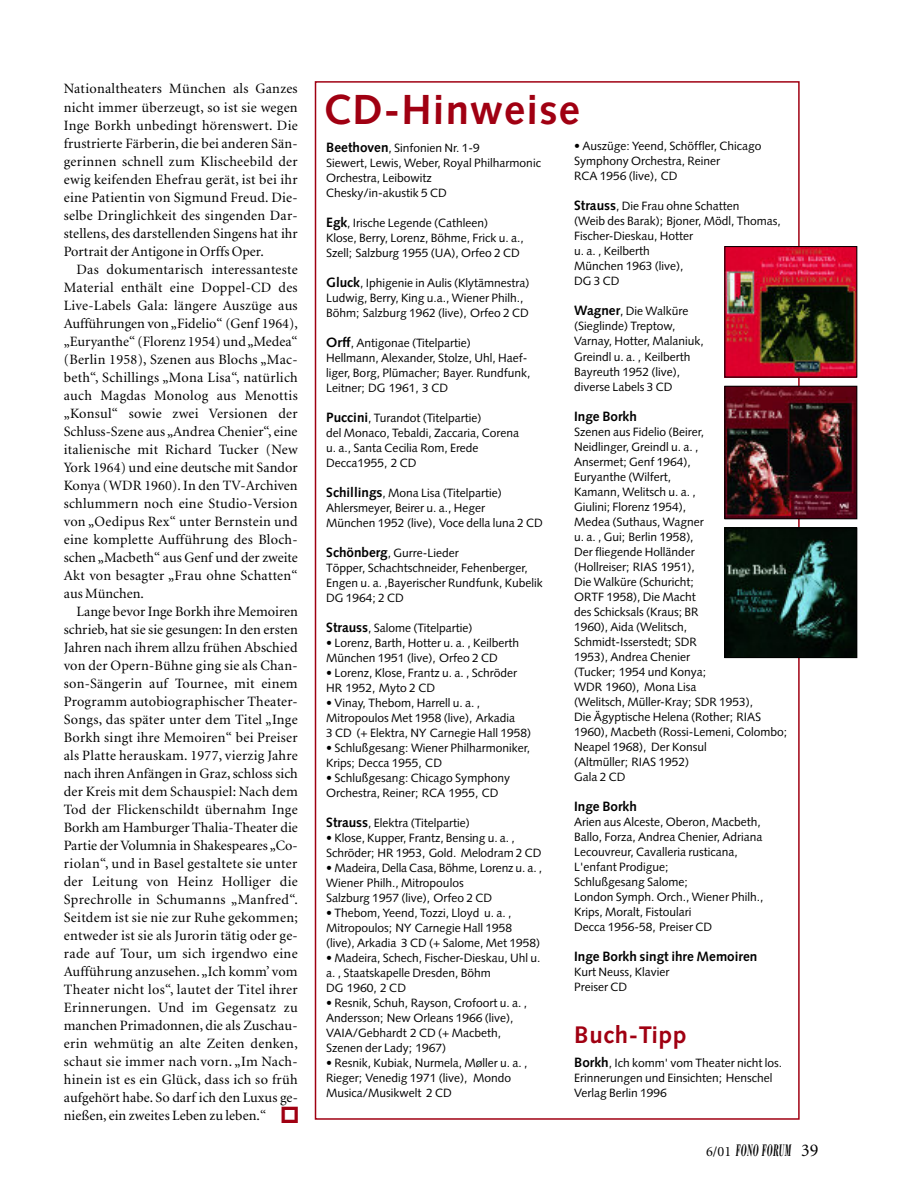
<style>
.page{position:relative;width:906px;height:1191px;background:#fff}
.page>*{position:absolute;margin:0;border:0;box-sizing:border-box;transform-origin:0 0}
.t1{font:700 42px "Syntax";letter-spacing:.03em;color:#a00012}
.t2{font:700 24px "Syntax";letter-spacing:.03em;color:#a00012}
.t3{font:italic 700 17.25px "Bodoni";letter-spacing:.025em;color:#000;scale:.45 1}
.t4{font:14.25px/18px "Minion";letter-spacing:.005em;color:#000;text-align:justify}
.t5{font:700 13.5px "Syntax";color:#000}
.t6{font:12px/15px "Syntax";color:#000}
.s1{font-weight:700;font-size:13.5px}
.s2{font-family:"Minion";font-weight:400;font-style:normal;font-size:14.25px}
.s3{font-family:"Minion";font-weight:400;font-style:normal;font-size:18px}
</style>
<div class="page">
<img style="left:726px;top:248px;width:129px;height:127px">
<img style="left:726px;top:388px;width:129px;height:129px">
<div style="left:724px;top:386px;width:133px;height:133px;border:1px solid #000"></div>
<img style="left:726px;top:530px;width:129px;height:126px">
<div style="left:724px;top:528px;width:133px;height:130px;border:1px solid #000"></div>
<p class="t4" style="left:64px;top:81px;width:235px">Nationaltheaters München als Ganzes nicht immer überzeugt, so ist sie wegen Inge Borkh unbedingt hörenswert. Die frustrierte Färberin, die bei anderen Sän&shy;gerinnen schnell zum Klischeebild der ewig keifenden Ehefrau gerät, ist bei ihr eine Patientin von Sigmund Freud. Die&shy;selbe Dringlichkeit des singenden Dar&shy;stellens, des darstellenden Singens hat ihr Portrait der Antigone in Orffs Oper.</p>
<p class="t4" style="left:64px;top:261px;width:235px;text-indent:13px">Das dokumentarisch interessanteste Material enthält eine Doppel-CD des Live-Labels Gala: längere Auszüge aus Aufführungen von „Fidelio“ (Genf 1964), „Euryanthe“ (Florenz 1954) und „Medea“ (Berlin 1958), Szenen aus Blochs „Mac&shy;beth“, Schillings „Mona Lisa“, natürlich auch Magdas Monolog aus Menottis „Konsul“ sowie zwei Versionen der Schluss-Szene aus „Andrea Chenier“, eine italienische mit Richard Tucker (New York 1964) und eine deutsche mit Sandor Konya (WDR 1960). In den TV-Archiven schlummern noch eine Studio-Version von „Oedipus Rex“ unter Bernstein und eine komplette Aufführung des Bloch&shy;schen „Macbeth“ aus Genf und der zweite Akt von besagter „Frau ohne Schatten“ aus München.</p>
<p class="t4" style="left:64px;top:603px;width:236px;text-indent:13px">Lange bevor Inge Borkh ihre Memoiren schrieb, hat sie sie gesungen: In den ersten Jahren nach ihrem allzu frühen Abschied von der Opern-Bühne ging sie als Chan&shy;son-Sängerin auf Tournee, mit einem Programm autobiographischer Theater-Songs, das später unter dem Titel „Inge Borkh singt ihre Memoiren“ bei Preiser als Platte herauskam. 1977, vierzig Jahre nach ihren Anfängen in Graz, schloss sich der Kreis mit dem Schauspiel: Nach dem Tod der Flickenschildt übernahm Inge Borkh am Hamburger Thalia-Theater die Partie der Volumnia in Shakespeares „Co&shy;riolan“, und in Basel gestaltete sie unter der Leitung von Heinz Holliger die Sprechrolle in Schumanns „Manfred“.<br>Seitdem ist sie nie zur Ruhe gekommen; entweder ist sie als Jurorin tätig oder ge&shy;rade auf Tour, um sich irgendwo eine Aufführung anzusehen.„Ich komm’ vom Theater nicht los“, lautet der Titel ihrer Erinnerungen. Und im Gegensatz zu manchen Primadonnen, die als Zuschau&shy;erin wehmütig an alte Zeiten denken, schaut sie immer nach vorn. „Im Nach&shy;hinein ist es ein Glück, dass ich so früh aufgehört habe. So darf ich den Luxus ge&shy;nießen, ein zweites Leben zu leben.“</p>
<h1 class="t1" style="left:323px;top:92px;width:258px">CD-Hinweise</h1>
<p class="t6" style="left:326px;top:141px;width:216px"><span class="s1">Beethoven</span>, Sinfonien Nr. 1-9<br>Siewert, Lewis, Weber, Royal Philharmonic<br>Orchestra, Leibowitz<br>Chesky/in-akustik 5 CD</p>
<p class="t6" style="left:326px;top:216px;width:199px"><span class="s1">Egk</span>, Irische Legende (Cathleen)<br>Klose, Berry, Lorenz, Böhme, Frick u. a.,<br>Szell; Salzburg 1955 (UA), Orfeo 2 CD</p>
<p class="t6" style="left:326px;top:276px;width:205px"><span class="s1">Gluck</span>, Iphigenie in Aulis (Klytämnestra)<br>Ludwig, Berry, King u.a., Wiener Philh.,<br>Böhm; Salzburg 1962 (live), Orfeo 2 CD</p>
<p class="t6" style="left:326px;top:336px;width:206px"><span class="s1">Orff</span>, Antigonae (Titelpartie)<br>Hellmann, Alexander, Stolze, Uhl, Haef&shy;liger, Borg, Plümacher; Bayer. Rundfunk, Leitner; DG 1961, 3 CD</p>
<p class="t6" style="left:326px;top:411px;width:194px"><span class="s1">Puccini</span>, Turandot (Titelpartie)<br>del Monaco, Tebaldi, Zaccaria, Corena u. a., Santa Cecilia Rom, Erede<br>Decca1955, 2 CD</p>
<p class="t6" style="left:326px;top:486px;width:218px"><span class="s1">Schillings</span>, Mona Lisa (Titelpartie)<br>Ahlersmeyer, Beirer u. a., Heger<br>München 1952 (live), Voce della luna 2 CD</p>
<p class="t6" style="left:326px;top:546px;width:218px"><span class="s1">Schönberg</span>, Gurre-Lieder<br>Töpper, Schachtschneider, Fehenberger,<br>Engen u. a. ,Bayerischer Rundfunk, Kubelik<br>DG 1964; 2 CD</p>
<p class="t6" style="left:326px;top:621px;width:148px"><span class="s1">Strauss</span>, Salome (Titelpartie)</p>
<p class="t6" style="left:326px;top:636px;width:194px">• Lorenz, Barth, Hotter u. a. , Keilberth<br>München 1951 (live), Orfeo 2 CD</p>
<p class="t6" style="left:326px;top:666px;width:192px">• Lorenz, Klose, Frantz u. a. , Schröder<br>HR 1952, Myto 2 CD</p>
<p class="t6" style="left:326px;top:696px;width:206px">• Vinay, Thebom, Harrell u. a. ,<br>Mitropoulos Met 1958 (live), Arkadia<br>3 CD (+ Elektra, NY Carnegie Hall 1958)</p>
<p class="t6" style="left:326px;top:741px;width:205px">• Schlußgesang: Wiener Philharmoniker,<br>Krips; Decca 1955, CD</p>
<p class="t6" style="left:326px;top:771px;width:185px">• Schlußgesang: Chicago Symphony<br>Orchestra, Reiner; RCA 1955, CD</p>
<p class="t6" style="left:326px;top:816px;width:145px"><span class="s1">Strauss</span>, Elektra (Titelpartie)</p>
<p class="t6" style="left:326px;top:831px;width:217px">• Klose, Kupper, Frantz, Bensing u. a. ,<br>Schröder; HR 1953, Gold. Melodram 2 CD</p>
<p class="t6" style="left:326px;top:861px;width:217px">• Madeira, Della Casa, Böhme, Lorenz u. a. ,<br>Wiener Philh., Mitropoulos<br>Salzburg 1957 (live), Orfeo 2 CD</p>
<p class="t6" style="left:326px;top:906px;width:215px">• Thebom, Yeend, Tozzi, Lloyd u. a. ,<br>Mitropoulos; NY Carnegie Hall 1958 (live), Arkadia 3 CD (+ Salome, Met 1958)</p>
<p class="t6" style="left:326px;top:951px;width:216px">• Madeira, Schech, Fischer-Dieskau, Uhl u. a. , Staatskapelle Dresden, Böhm<br>DG 1960, 2 CD</p>
<p class="t6" style="left:326px;top:996px;width:202px">• Resnik, Schuh, Rayson, Crofoort u. a. ,<br>Andersson; New Orleans 1966 (live),<br>VAIA/Gebhardt 2 CD (+ Macbeth,<br>Szenen der Lady; 1967)</p>
<p class="t6" style="left:326px;top:1056px;width:203px">• Resnik, Kubiak, Nurmela, Møller u. a. ,<br>Rieger; Venedig 1971 (live), Mondo<br>Musica/Musikwelt 2 CD</p>
<p class="t6" style="left:574px;top:140px;width:189px">• Auszüge: Yeend, Schöffler, Chicago<br>Symphony Orchestra, Reiner<br>RCA 1956 (live), CD</p>
<p class="t6" style="left:574px;top:200px;width:208px"><span class="s1">Strauss</span>, Die Frau ohne Schatten<br>(Weib des Barak); Bjoner, Mödl, Thomas,<br>Fischer-Dieskau, Hotter<br>u. a. , Keilberth<br>München 1963 (live),<br>DG 3 CD</p>
<p class="t6" style="left:574px;top:305px;width:131px"><span class="s1">Wagner</span>, Die Walküre (Sieglinde) Treptow,<br>Varnay, Hotter, Malaniuk,<br>Greindl u. a. , Keilberth<br>Bayreuth 1952 (live), diverse Labels 3 CD</p>
<p class="t5" style="left:574px;top:410px;width:64px">Inge Borkh</p>
<p class="t6" style="left:574px;top:425px;width:215px">Szenen aus Fidelio (Beirer,<br>Neidlinger, Greindl u. a. ,<br>Ansermet; Genf 1964),<br>Euryanthe (Wilfert,<br>Kamann, Welitsch u. a. ,<br>Giulini; Florenz 1954),<br>Medea (Suthaus, Wagner<br>u. a. , Gui; Berlin 1958),<br>Der fliegende Holländer<br>(Hollreiser; RIAS 1951),<br>Die Walküre (Schuricht;<br>ORTF 1958), Die Macht<br>des Schicksals (Kraus; BR<br>1960), Aida (Welitsch,<br>Schmidt-Isserstedt; SDR<br>1953), Andrea Chenier<br>(Tucker; 1954 und Konya;<br>WDR 1960), Mona Lisa<br>(Welitsch, Müller-Kray; SDR 1953),<br>Die Ägyptische Helena (Rother; RIAS<br>1960), Macbeth (Rossi-Lemeni, Colombo;<br>Neapel 1968), Der Konsul<br>(Altmüller; RIAS 1952)<br>Gala 2 CD</p>
<p class="t5" style="left:574px;top:800px;width:64px">Inge Borkh</p>
<p class="t6" style="left:574px;top:815px;width:191px">Arien aus Alceste, Oberon, Macbeth,<br>Ballo, Forza, Andrea Chenier, Adriana<br>Lecouvreur, Cavalleria rusticana,<br>L'enfant Prodigue;<br>Schlußgesang Salome;<br>London Symph. Orch., Wiener Philh.,<br>Krips, Moralt, Fistoulari<br>Decca 1956-58, Preiser CD</p>
<p class="t5" style="left:574px;top:950px;width:184px">Inge Borkh singt ihre Memoiren</p>
<p class="t6" style="left:574px;top:965px;width:97px">Kurt Neuss, Klavier<br>Preiser CD</p>
<h2 class="t2" style="left:574px;top:1024px;width:114px">Buch-Tipp</h2>
<p class="t6" style="left:574px;top:1056px;width:209px"><span class="s1">Borkh</span>, Ich komm' vom Theater nicht los.<br>Erinnerungen und Einsichten; Henschel<br>Verlag Berlin 1996</p>
<h3 class="t3" style="left:706px;top:1139px;width:251px"><span class="s2">6/01</span> FONO FORUM <span class="s3">39</span></h3>
</div>
